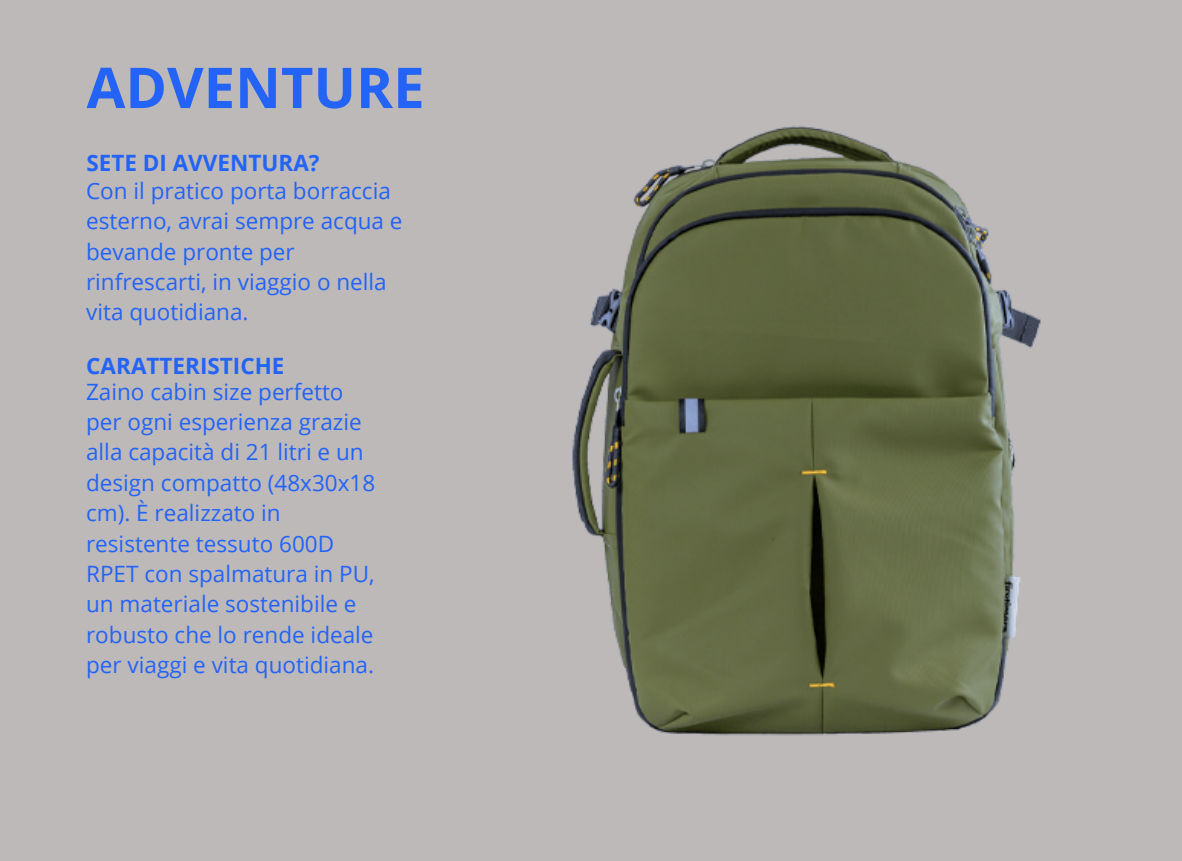
<style>
.page{position:relative;width:1182px;height:861px;background:#fff}
.page>*{position:absolute;margin:0;border:0;box-sizing:border-box;transform-origin:0 0}
.t1{font:700 56.25px "Open Sans";color:#2363f6}
.t2{font:22.5px/30.4px "Open Sans";color:#2363f6}
.t3{font:700 22.5px "Open Sans";color:#2363f6}
</style>
<div class="page">
<img style="left:517px;top:111px;width:578px;height:639px">
<p class="t1" style="left:87px;top:48px;width:339px">ADVENTURE</p>
<p class="t3" style="left:86px;top:147px;width:235px">SETE DI AVVENTURA?</p>
<h2 class="t2" style="left:86px;top:175px;width:318px">Con il pratico porta borraccia esterno, avrai sempre acqua e bevande pronte per rinfrescarti, in viaggio o nella vita quotidiana.</h2>
<p class="t3" style="left:86px;top:350px;width:200px">CARATTERISTICHE</p>
<p class="t2" style="left:86px;top:376px;width:290px">Zaino cabin size perfetto per ogni esperienza grazie alla capacità di 21 litri e un design compatto (48x30x18 cm). È realizzato in resistente tessuto 600D<br>RPET con spalmatura in PU, un materiale sostenibile e robusto che lo rende ideale per viaggi e vita quotidiana.</p>
</div>
